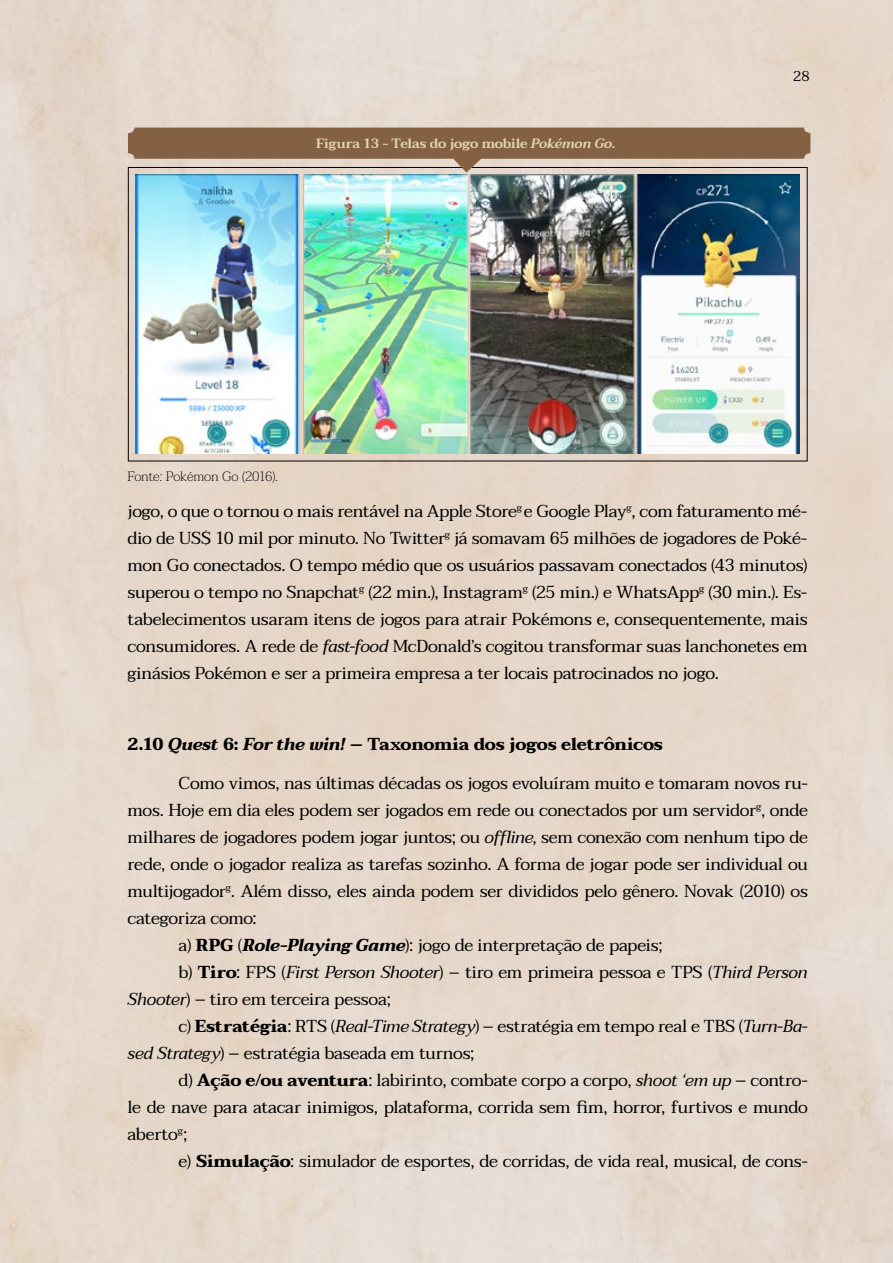
<style>
.page{position:relative;width:893px;height:1263px;background:#fff}
.page>*{position:absolute;margin:0;border:0;box-sizing:border-box;transform-origin:0 0}
.t1{font:17.25px/27px "Taviraj";letter-spacing:-.01em;color:#000;text-align:justify}
.t2{font:700 17.25px "Taviraj";letter-spacing:-.015em;color:#000}
.t3{font:14.25px "Taviraj";color:#000}
.t4{font:600 13.5px "Taviraj";letter-spacing:-.015em;color:#e3d7b0}
.t5{font:200 13.5px "Taviraj";letter-spacing:-.015em;color:#000}
.s1{font-style:italic}
.s2{font-weight:700}
.s3{font-weight:700;font-style:italic}
</style>
<div class="page">
<img style="left:0;top:0;width:893px;height:1263px">
<svg style="left:128px;top:128px;width:682px;height:45px;background:#9d8168"></svg>
<img style="left:135px;top:174px;width:665px;height:280px">
<p class="t4" style="left:316px;top:135px;width:301px">Figura 13 - Telas do jogo mobile <span class="s1">Pokémon Go.</span></p>
<p class="t3" style="left:793px;top:65px;width:18px">28</p>
<p class="t5" style="left:128px;top:465px;width:152px">Fonte: Pokémon Go (2016).</p>
<p class="t1" style="left:128px;top:498px;width:681px">jogo, o que o tornou o mais rentável na Apple Store<sup>g</sup> e Google Play<sup>g</sup>, com faturamento mé&shy;dio de US$ 10 mil por minuto. No Twitter<sup>g</sup> já somavam 65 milhões de jogadores de Poké&shy;mon Go conectados. O tempo médio que os usuários passavam conectados (43 minutos) superou o tempo no Snapchat<sup>g</sup> (22 min.), Instagram<sup>g</sup> (25 min.) e WhatsApp<sup>g</sup> (30 min.). Es&shy;tabelecimentos usaram itens de jogos para atrair Pokémons e, consequentemente, mais consumidores. A rede de <span class="s1">fast-food</span> McDonald’s cogitou transformar suas lanchonetes em ginásios Pokémon e ser a primeira empresa a ter locais patrocinados no jogo.</p>
<p class="t2" style="left:128px;top:734px;width:537px">2.10 <span class="s1">Quest</span> 6: <span class="s1">For the win!</span> – Taxonomia dos jogos eletrônicos</p>
<p class="t1" style="left:179px;top:770px;width:631px">Como vimos, nas últimas décadas os jogos evoluíram muito e tomaram novos ru-</p>
<p class="t1" style="left:128px;top:797px;width:682px">mos. Hoje em dia eles podem ser jogados em rede ou conectados por um servidor<sup>g</sup>, onde</p>
<p class="t1" style="left:128px;top:824px;width:682px">milhares de jogadores podem jogar juntos; ou <span class="s1">offline</span>, sem conexão com nenhum tipo de</p>
<p class="t1" style="left:128px;top:851px;width:682px">rede, onde o jogador realiza as tarefas sozinho. A forma de jogar pode ser individual ou</p>
<p class="t1" style="left:128px;top:878px;width:682px">multijogador<sup>g</sup>. Além disso, eles ainda podem ser divididos pelo gênero. Novak (2010) os</p>
<p class="t1" style="left:128px;top:905px;width:131px">categoriza como:</p>
<p class="t1" style="left:179px;top:932px;width:485px">a) <span class="s2">RPG</span> (<span class="s3">Role-Playing Game</span>): jogo de interpretação de papeis;</p>
<p class="t1" style="left:179px;top:959px;width:631px">b) <span class="s2">Tiro</span>: FPS (<span class="s1">First Person Shooter</span>) – tiro em primeira pessoa e TPS (<span class="s1">Third Person</span></p>
<p class="t1" style="left:128px;top:986px;width:265px"><span class="s1">Shooter</span>) – tiro em terceira pessoa;</p>
<p class="t1" style="left:179px;top:1013px;width:631px">c) <span class="s2">Estratégia</span>: RTS (<span class="s1">Real-Time Strategy</span>) – estratégia em tempo real e TBS (<span class="s1">Turn-Ba-</span></p>
<p class="t1" style="left:128px;top:1040px;width:348px"><span class="s1">sed Strategy</span>) – estratégia baseada em turnos;</p>
<p class="t1" style="left:179px;top:1067px;width:631px">d) <span class="s2">Ação e/ou aventura</span>: labirinto, combate corpo a corpo, <span class="s1">shoot ‘em up</span> – contro-</p>
<p class="t1" style="left:128px;top:1094px;width:682px">le de nave para atacar inimigos, plataforma, corrida sem fim, horror, furtivos e mundo</p>
<p class="t1" style="left:128px;top:1121px;width:61px">aberto<sup>g</sup>;</p>
<p class="t1" style="left:179px;top:1148px;width:631px">e) <span class="s2">Simulação</span>: simulador de esportes, de corridas, de vida real, musical, de cons-</p>
</div>
